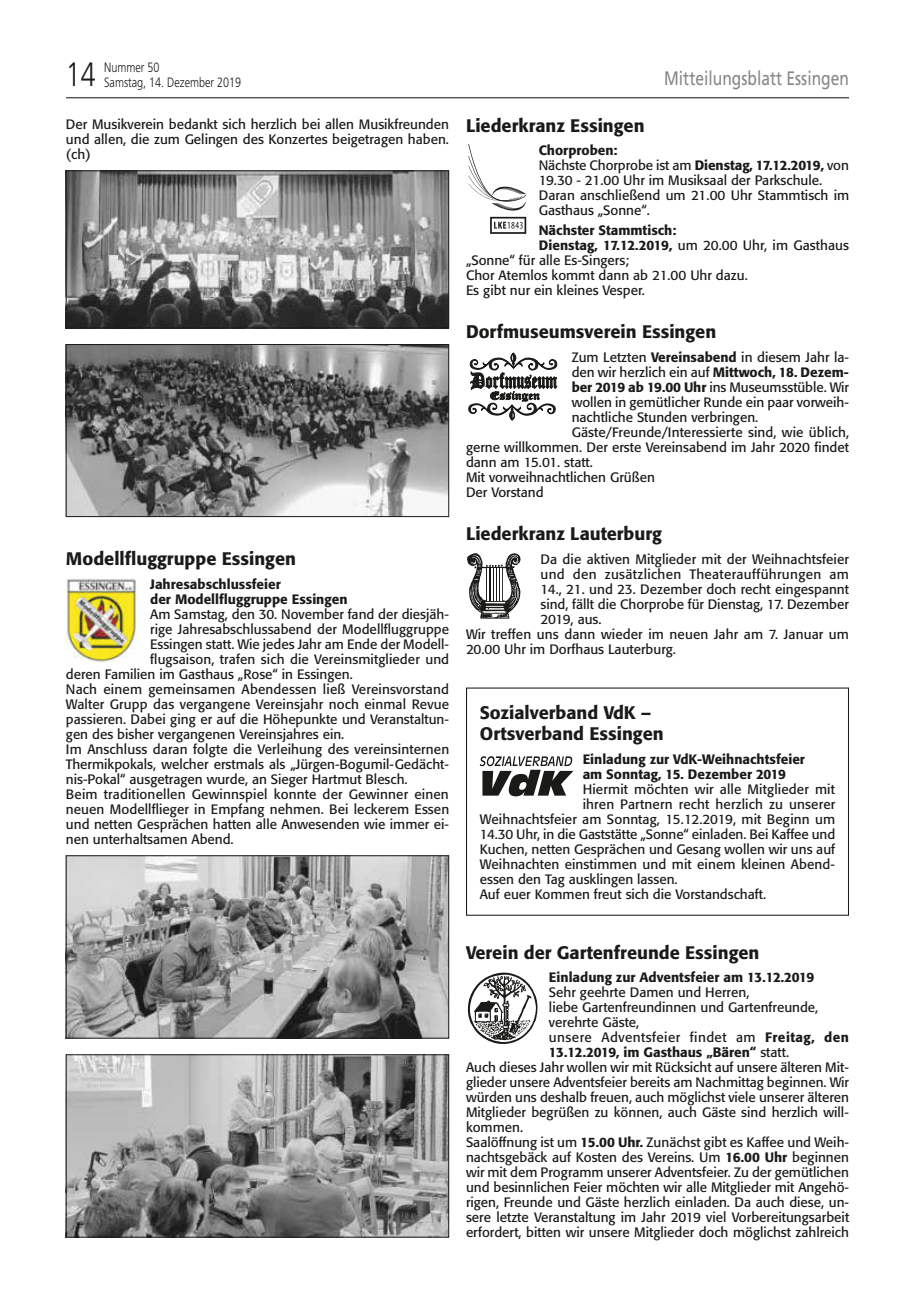
<style>
.page{position:relative;width:915px;height:1297px;background:#fff}
.page>*{position:absolute;margin:0;border:0;box-sizing:border-box;transform-origin:0 0}
.t1{font:300 33.75px "Frutiger";color:#1a1a18;scale:.8 1}
.t2{font:19.5px "Frutiger";color:#868786;scale:.8 1}
.t3{font:500 18px/21px "Formata";color:#1a1a18}
.t4{font:13.5px/15px "Formata";color:#1a1a18;text-align:justify}
.t5{font:500 13.5px/15px "Formata";color:#1a1a18}
.t6{font:13.5px "Formata";letter-spacing:.025em;color:#1a1a18}
.t7{font:13.5px "Formata";letter-spacing:.03em;color:#1a1a18}
.t8{font:300 13.5px "Frutiger";color:#1a1a18;scale:.8 1}
.s1{font-weight:500}
.s2{font-weight:400}
</style>
<div class="page">
<hr style="left:66px;top:97px;width:782px;height:1px;background:#1a1a18">
<img style="left:68px;top:173px;width:379px;height:153px">
<div style="left:66px;top:171px;width:383px;height:157px;border:1px solid #1a1a18"></div>
<img style="left:68px;top:346px;width:379px;height:169px">
<div style="left:66px;top:344px;width:383px;height:173px;border:1px solid #1a1a18"></div>
<img style="left:66px;top:579px;width:71px;height:84px">
<img style="left:68px;top:857px;width:379px;height:179px">
<div style="left:66px;top:855px;width:383px;height:183px;border:1px solid #1a1a18"></div>
<img style="left:68px;top:1056px;width:379px;height:179px">
<div style="left:66px;top:1054px;width:383px;height:183px;border:1px solid #1a1a18"></div>
<svg style="left:468px;top:144px;width:57px;height:67px"></svg>
<svg style="left:490px;top:217px;width:36px;height:17px"></svg>
<svg style="left:468px;top:353px;width:89px;height:67px"></svg>
<svg style="left:467px;top:553px;width:53px;height:66px"></svg>
<svg style="left:479px;top:756px;width:94px;height:40px"></svg>
<div style="left:466px;top:687px;width:382px;height:229px;border:1px solid #1a1a18"></div>
<svg style="left:467px;top:972px;width:70px;height:72px"></svg>
<p class="t8" style="left:104px;top:60px;width:71px">Nummer 50</p>
<h1 class="t1" style="left:66px;top:55px;width:39px">14</h1>
<p class="t8" style="left:104px;top:75px;width:173px">Samstag, 14. Dezember 2019</p>
<h2 class="t2" style="left:664px;top:67px;width:232px">Mitteilungsblatt Essingen</h2>
<p class="t4" style="left:66px;top:116px;width:384px">Der Musikverein bedankt sich herzlich bei allen Musikfreunden und allen, die zum Gelingen des Konzertes beigetragen haben. (ch)</p>
<h3 class="t3" style="left:466px;top:115px;width:180px">Liederkranz Essingen</h3>
<p class="t4" style="left:538px;top:143px;width:312px;text-align:left"><span class="s1">Chorproben:<br></span>Nächste Chorprobe ist am <span class="s1">Dienstag, 17.12.2019,</span> von 19.30 - 21.00 Uhr im Musiksaal der Parkschule.<br>Daran anschließend um 21.00 Uhr Stammtisch im Gasthaus „Sonne“.</p>
<p class="t5" style="left:538px;top:223px;width:139px">Nächster Stammtisch:</p>
<p class="t4" style="left:538px;top:238px;width:311px"><span class="s1">Dienstag, 17.12.2019,</span> um 20.00 Uhr, im Gasthaus</p>
<p class="t4" style="left:466px;top:253px;width:164px">„Sonne“ für alle Es-Singers;</p>
<p class="t4" style="left:466px;top:268px;width:283px">Chor Atemlos kommt dann ab 21.00 Uhr dazu.</p>
<p class="t4" style="left:466px;top:283px;width:180px">Es gibt nur ein kleines Vesper.</p>
<h3 class="t3" style="left:466px;top:321px;width:252px">Dorfmuseumsverein Essingen</h3>
<p class="t4" style="left:571px;top:349px;width:279px">Zum Letzten <span class="s1">Vereinsabend</span> in diesem Jahr la-</p>
<p class="t4" style="left:571px;top:364px;width:279px">den wir herzlich ein auf <span class="s1">Mittwoch, 18. Dezem-</span></p>
<p class="t4" style="left:571px;top:379px;width:279px"><span class="s1">ber 2019 ab 19.00 Uhr</span> ins Museumsstüble. Wir</p>
<p class="t4" style="left:571px;top:394px;width:279px">wollen in gemütlicher Runde ein paar vorweih-</p>
<p class="t4" style="left:571px;top:409px;width:188px">nachtliche Stunden verbringen.</p>
<p class="t4" style="left:571px;top:424px;width:279px">Gäste/Freunde/Interessierte sind, wie üblich,</p>
<p class="t4" style="left:466px;top:439px;width:384px">gerne willkommen. Der erste Vereinsabend im Jahr 2020 findet</p>
<p class="t4" style="left:466px;top:454px;width:128px">dann am 15.01. statt.</p>
<p class="t4" style="left:466px;top:469px;width:190px">Mit vorweihnachtlichen Grüßen</p>
<p class="t4" style="left:466px;top:484px;width:79px">Der Vorstand</p>
<h3 class="t3" style="left:466px;top:523px;width:197px">Liederkranz Lauterburg</h3>
<p class="t4" style="left:540px;top:551px;width:310px">Da die aktiven Mitglieder mit der Weihnachtsfeier</p>
<p class="t6" style="left:540px;top:566px;width:310px">und den zusätzlichen Theateraufführungen am</p>
<p class="t4" style="left:540px;top:581px;width:310px">14., 21. und 23. Dezember doch recht eingespannt</p>
<p class="t4" style="left:540px;top:596px;width:310px">sind, fällt die Chorprobe für Dienstag, 17. Dezember</p>
<p class="t4" style="left:540px;top:611px;width:63px">2019, aus.</p>
<p class="t4" style="left:466px;top:626px;width:384px">Wir treffen uns dann wieder im neuen Jahr am 7. Januar um</p>
<p class="t4" style="left:466px;top:641px;width:211px">20.00 Uhr im Dorfhaus Lauterburg.</p>
<h3 class="t3" style="left:66px;top:548px;width:231px">Modellfluggruppe Essingen</h3>
<p class="t5" style="left:150px;top:576px;width:199px">Jahresabschlussfeier<br>der Modellfluggruppe Essingen</p>
<p class="t4" style="left:150px;top:606px;width:300px">Am Samstag, den 30. November fand der diesjäh-</p>
<p class="t4" style="left:150px;top:621px;width:300px">rige Jahresabschlussabend der Modellfluggruppe</p>
<p class="t4" style="left:150px;top:636px;width:300px">Essingen statt. Wie jedes Jahr am Ende der Modell-</p>
<p class="t4" style="left:150px;top:651px;width:300px">flugsaison, trafen sich die Vereinsmitglieder und</p>
<p class="t4" style="left:66px;top:666px;width:288px">deren Familien im Gasthaus „Rose“ in Essingen.</p>
<p class="t4" style="left:66px;top:681px;width:384px">Nach einem gemeinsamen Abendessen ließ Vereinsvorstand</p>
<p class="t4" style="left:66px;top:696px;width:384px">Walter Grupp das vergangene Vereinsjahr noch einmal Revue</p>
<p class="t4" style="left:66px;top:711px;width:384px">passieren. Dabei ging er auf die Höhepunkte und Veranstaltun-</p>
<p class="t4" style="left:66px;top:726px;width:280px">gen des bisher vergangenen Vereinsjahres ein.</p>
<p class="t4" style="left:66px;top:741px;width:384px">Im Anschluss daran folgte die Verleihung des vereinsinternen</p>
<p class="t4" style="left:66px;top:756px;width:384px">Thermikpokals, welcher erstmals als „Jürgen-Bogumil-Gedächt-</p>
<p class="t4" style="left:66px;top:771px;width:343px">nis-Pokal“ ausgetragen wurde, an Sieger Hartmut Blesch.</p>
<p class="t4" style="left:66px;top:786px;width:384px">Beim traditionellen Gewinnspiel konnte der Gewinner einen</p>
<p class="t4" style="left:66px;top:801px;width:384px">neuen Modellflieger in Empfang nehmen. Bei leckerem Essen</p>
<p class="t4" style="left:66px;top:816px;width:384px">und netten Gesprächen hatten alle Anwesenden wie immer ei-</p>
<p class="t4" style="left:66px;top:831px;width:169px">nen unterhaltsamen Abend.</p>
<h3 class="t3" style="left:479px;top:702px;width:185px">Sozialverband VdK –<br>Ortsverband Essingen</h3>
<p class="t5" style="left:582px;top:751px;width:224px">Einladung zur VdK-Weihnachtsfeier am Sonntag, 15. Dezember 2019</p>
<p class="t4" style="left:582px;top:781px;width:254px">Hiermit möchten wir alle Mitglieder mit</p>
<p class="t4" style="left:582px;top:796px;width:254px">ihren Partnern recht herzlich zu unserer</p>
<p class="t4" style="left:479px;top:811px;width:357px">Weihnachtsfeier am Sonntag, 15.12.2019, mit Beginn um</p>
<p class="t4" style="left:479px;top:826px;width:357px">14.30 Uhr, in die Gaststätte „Sonne“ einladen. Bei Kaffee und</p>
<p class="t4" style="left:479px;top:841px;width:357px">Kuchen, netten Gesprächen und Gesang wollen wir uns auf</p>
<p class="t4" style="left:479px;top:856px;width:356px">Weihnachten einstimmen und mit einem kleinen Abend-</p>
<p class="t4" style="left:479px;top:871px;width:199px">essen den Tag ausklingen lassen.</p>
<p class="t4" style="left:479px;top:886px;width:288px">Auf euer Kommen freut sich die Vorstandschaft.</p>
<h3 class="t3" style="left:466px;top:942px;width:295px">Verein der Gartenfreunde Essingen</h3>
<p class="t5" style="left:549px;top:970px;width:267px">Einladung zur Adventsfeier am 13.12.2019</p>
<p class="t4" style="left:549px;top:985px;width:202px">Sehr geehrte Damen und Herren,</p>
<p class="t4" style="left:549px;top:1000px;width:271px">liebe Gartenfreundinnen und Gartenfreunde,</p>
<p class="t4" style="left:549px;top:1015px;width:92px">verehrte Gäste,</p>
<p class="t7" style="left:549px;top:1029px;width:301px">unsere Adventsfeier findet am <span class="s1">Freitag, den</span></p>
<p class="t5" style="left:549px;top:1045px;width:241px">13.12.2019, im Gasthaus „Bären“ <span class="s2">statt.</span></p>
<p class="t4" style="left:466px;top:1060px;width:384px">Auch dieses Jahr wollen wir mit Rücksicht auf unsere älteren Mit-</p>
<p class="t4" style="left:466px;top:1075px;width:384px">glieder unsere Adventsfeier bereits am Nachmittag beginnen. Wir</p>
<p class="t4" style="left:466px;top:1090px;width:384px">würden uns deshalb freuen, auch möglichst viele unserer älteren</p>
<p class="t4" style="left:466px;top:1105px;width:384px">Mitglieder begrüßen zu können, auch Gäste sind herzlich will-</p>
<p class="t4" style="left:466px;top:1120px;width:59px">kommen.</p>
<p class="t4" style="left:466px;top:1135px;width:384px">Saalöffnung ist um <span class="s1">15.00 Uhr.</span> Zunächst gibt es Kaffee und Weih-</p>
<p class="t4" style="left:466px;top:1150px;width:384px">nachtsgebäck auf Kosten des Vereins. Um <span class="s1">16.00 Uhr</span> beginnen</p>
<p class="t4" style="left:466px;top:1165px;width:384px">wir mit dem Programm unserer Adventsfeier. Zu der gemütlichen</p>
<p class="t4" style="left:466px;top:1180px;width:384px">und besinnlichen Feier möchten wir alle Mitglieder mit Angehö-</p>
<p class="t4" style="left:466px;top:1195px;width:384px">rigen, Freunde und Gäste herzlich einladen. Da auch diese, un-</p>
<p class="t4" style="left:466px;top:1210px;width:384px">sere letzte Veranstaltung im Jahr 2019 viel Vorbereitungsarbeit</p>
<p class="t4" style="left:466px;top:1225px;width:384px">erfordert, bitten wir unsere Mitglieder doch möglichst zahlreich</p>
</div>
